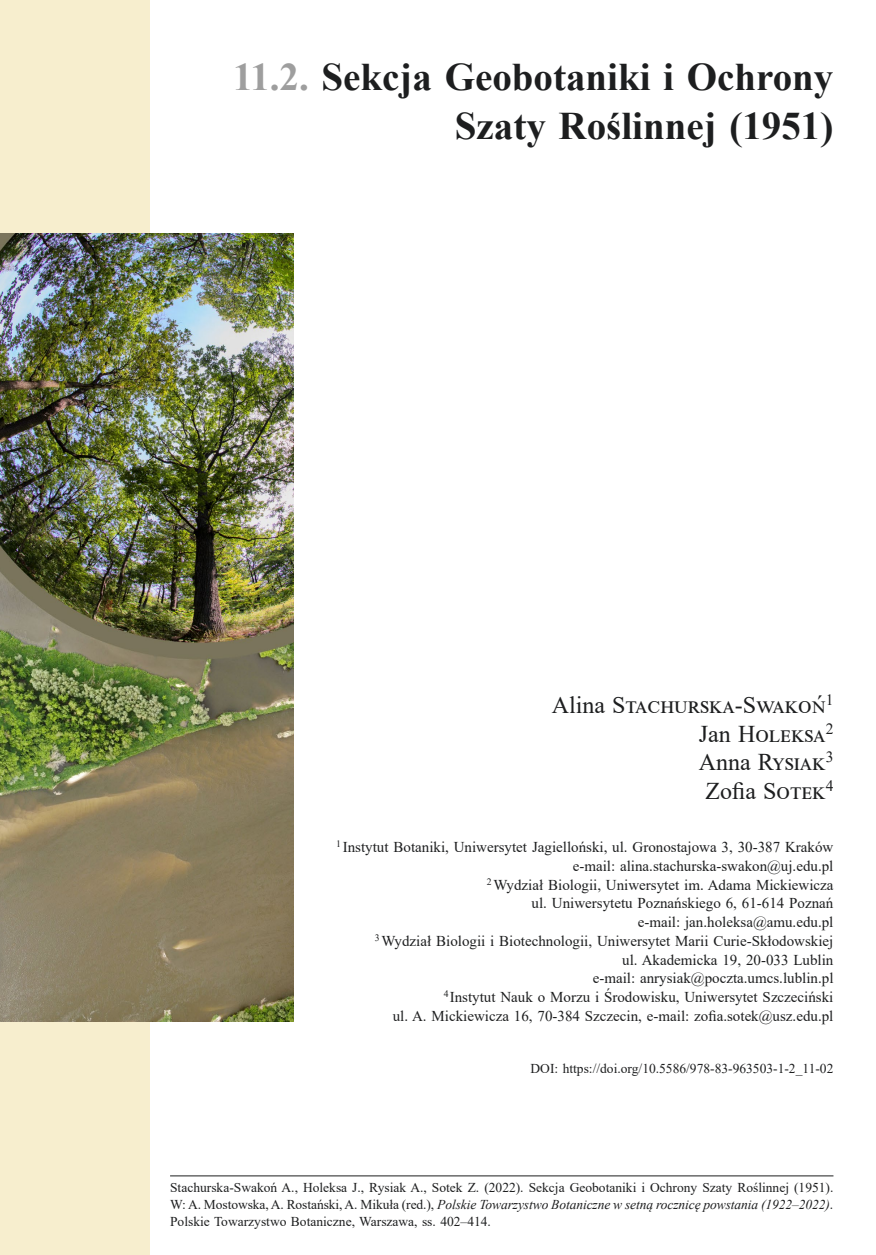
<style>
.page{position:relative;width:876px;height:1255px;background:#fff}
.page>*{position:absolute;margin:0;border:0;box-sizing:border-box;transform-origin:0 0}
.t1{font:39px "Times New Roman PS Bold MT2";color:#1d1e1f}
.t2{font:700 39px "Times New Roman";color:#1d1e1f}
.t3{font:24px/28.8px "Times New Roman";color:#1d1e1f;text-align:justify}
.t4{font:15px/18.8px "Times New Roman";color:#1d1e1f;text-align:right}
.t5{font:13.5px "Times New Roman";color:#1d1e1f}
.t6{font:13.5px "Times New Roman PS Italic MT2";letter-spacing:-.005em;color:#1d1e1f}
.s1{color:#9e9e9e}
.s2{font-family:"Times New Roman"}
</style>
<div class="page">
<div style="left:0;top:0;width:150px;height:1254px;background:#f7eece"></div>
<img style="left:0;top:234px;width:293px;height:786px">
<hr style="left:170px;top:1175px;width:663px;height:1px;background:#1d1e1f">
<h1 class="t1" style="left:233px;top:49px;width:602px"><span class="s1">11.2.</span> Sekcja Geobotaniki i Ochrony</h1>
<h1 class="t2" style="left:455px;top:98px;width:380px">Szaty Roślinnej (1951)</h1>
<h2 class="t3" style="left:699px;top:689px;width:136px;text-indent:-147px">Alina Stachurska-Swakoń<sup>1<br></sup>Jan Holeksa<sup>2<br></sup>Anna Rysiak<sup>3<br></sup>Zofia Sotek<sup>4</sup></h2>
<p class="t4" style="left:336px;top:837px;width:499px"><sup>1</sup> Instytut Botaniki, Uniwersytet Jagielloński, ul. Gronostajowa 3, 30-387 Kraków e-mail: alina.stachurska-swakon@uj.edu.pl<br><sup>2</sup> Wydział Biologii, Uniwersytet im. Adama Mickiewicza<br>ul. Uniwersytetu Poznańskiego 6, 61-614 Poznań<br>e-mail: jan.holeksa@amu.edu.pl<br><sup>3</sup> Wydział Biologii i Biotechnologii, Uniwersytet Marii Curie-Skłodowskiej<br>ul. Akademicka 19, 20-033 Lublin<br>e-mail: anrysiak@poczta.umcs.lublin.pl<br><sup>4</sup>Instytut Nauk o Morzu i Środowisku, Uniwersytet Szczeciński<br>ul. A. Mickiewicza 16, 70-384 Szczecin, e-mail: zofia.sotek@usz.edu.pl</p>
<p class="t5" style="left:531px;top:1058px;width:304px">DOI: https://doi.org/10.5586/978-83-963503-1-2_11-02</p>
<p class="t5" style="left:170px;top:1177px;width:665px">Stachurska-Swakoń A., Holeksa J., Rysiak A., Sotek Z. (2022). Sekcja Geobotaniki i Ochrony Szaty Roślinnej (1951).</p>
<p class="t6" style="left:170px;top:1194px;width:665px"><span class="s2">W: A. Mostowska, A. Rostański, A. Mikuła (red.),</span> Polskie Towarzystwo Botaniczne w setną rocznicę powstania (1922–2022)<span class="s2">.</span></p>
<p class="t5" style="left:170px;top:1211px;width:322px">Polskie Towarzystwo Botaniczne, Warszawa, ss. 402–414.</p>
</div>
